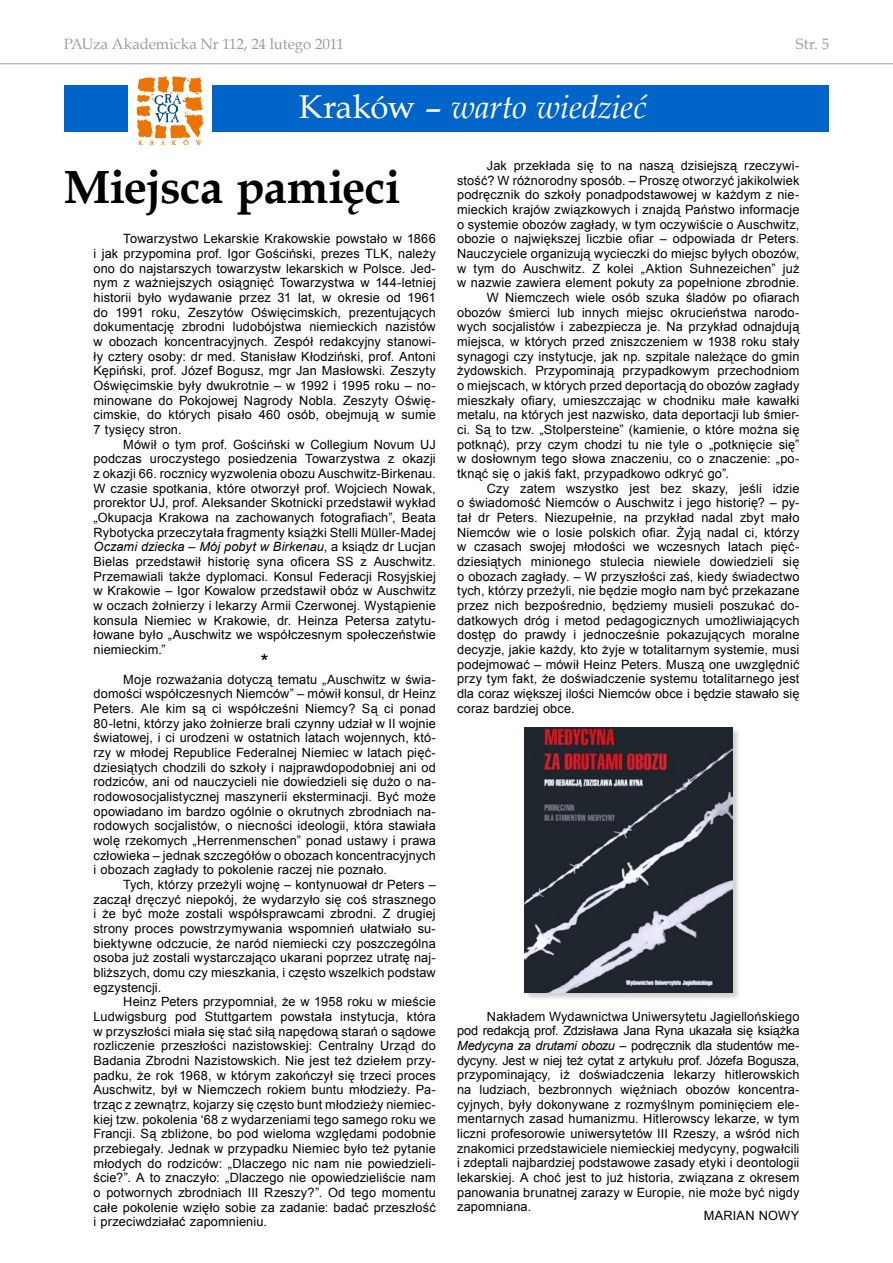
<style>
.page{position:relative;width:893px;height:1263px;background:#fff}
.page>*{position:absolute;margin:0;border:0;box-sizing:border-box;transform-origin:0 0}
.t1{font:700 46.5px "Book Antiqua";letter-spacing:-.015em;color:#000}
.t2{font:italic 33px "Book Antiqua";letter-spacing:-.015em;color:#fff}
.t3{font:21px "Arial";color:#000}
.t4{font:15px "Book Antiqua";letter-spacing:-.01em;color:#9c9d9f}
.t5{font:12.75px/14.7px "Arial";letter-spacing:.01em;color:#000;text-align:justify}
.s1{font-style:normal}
.s2{font-style:italic}
</style>
<div class="page">
<hr style="left:0;top:63px;width:893px;height:1px;background:#9c9d9f">
<div style="left:213px;top:85px;width:616px;height:47px;background:#0064c8"></div>
<div style="left:64px;top:85px;width:64px;height:47px;background:#0064c8"></div>
<svg style="left:136px;top:77px;width:67px;height:68px"></svg>
<div style="left:524px;top:727px;width:217px;height:274px;background:#000;opacity:.19"></div>
<img style="left:524px;top:727px;width:208px;height:265px">
<p class="t4" style="left:64px;top:34px;width:282px">PAUza Akademicka Nr 112, 24 lutego 2011</p>
<p class="t4" style="left:796px;top:34px;width:35px">Str. 5</p>
<h2 class="t2" style="left:299px;top:84px;width:349px"><span class="s1">Kraków –</span> warto wiedzieć</h2>
<h1 class="t1" style="left:64px;top:155px;width:338px">Miejsca pamięci</h1>
<p class="t5" style="left:93px;top:232px;width:344px;text-indent:30px">Towarzystwo Lekarskie Krakowskie powstało w 1866 i jak przypomina prof. Igor Gościński, prezes TLK, należy ono do najstarszych towarzystw lekarskich w Polsce. Jed&shy;nym z ważniejszych osiągnięć Towarzystwa w 144-letniej historii było wydawanie przez 31 lat, w okresie od 1961 do 1991 roku, Zeszytów Oświęcimskich, prezentujących dokumentację zbrodni ludobójstwa niemieckich nazistów w obozach koncentracyjnych. Zespół redakcyjny stanowi&shy;ły cztery osoby: dr med. Stanisław Kłodziński, prof. Antoni Kępiński, prof. Józef Bogusz, mgr Jan Masłowski. Zeszyty Oświęcimskie były dwukrotnie – w 1992 i 1995 roku – no&shy;minowane do Pokojowej Nagrody Nobla. Zeszyty Oświę&shy;cimskie, do których pisało 460 osób, obejmują w sumie 7 tysięcy stron.</p>
<p class="t5" style="left:93px;top:437px;width:344px;text-indent:30px">Mówił o tym prof. Gościński w Collegium Novum UJ podczas uroczystego posiedzenia Towarzystwa z okazji z okazji 66. rocznicy wyzwolenia obozu Auschwitz-Birkenau.<br>W czasie spotkania, które otworzył prof. Wojciech Nowak, prorektor UJ, prof. Aleksander Skotnicki przedstawił wykład „Okupacja Krakowa na zachowanych fotografiach”, Beata Rybotycka przeczytała fragmenty książki Stelli Müller-Madej <span class="s2">Oczami dziecka – Mój pobyt w Birkenau</span>, a ksiądz dr Lucjan Bielas przedstawił historię syna oficera SS z Auschwitz.<br>Przemawiali także dyplomaci. Konsul Federacji Rosyjskiej w Krakowie – Igor Kowalow przedstawił obóz w Auschwitz w oczach żołnierzy i lekarzy Armii Czerwonej. Wystąpienie konsula Niemiec w Krakowie, dr. Heinza Petersa zatytu&shy;łowane było „Auschwitz we współczesnym społeczeństwie niemieckim.”</p>
<h3 class="t3" style="left:261px;top:648px;width:10px">*</h3>
<p class="t5" style="left:93px;top:672px;width:344px;text-indent:30px">Moje rozważania dotyczą tematu „Auschwitz w świa&shy;domości współczesnych Niemców” – mówił konsul, dr Heinz Peters. Ale kim są ci współcześni Niemcy? Są ci ponad 80-letni, którzy jako żołnierze brali czynny udział w II wojnie światowej, i ci urodzeni w ostatnich latach wojennych, któ&shy;rzy w młodej Republice Federalnej Niemiec w latach pięć&shy;dziesiątych chodzili do szkoły i najprawdopodobniej ani od rodziców, ani od nauczycieli nie dowiedzieli się dużo o na&shy;rodowosocjalistycznej maszynerii eksterminacji. Być może opowiadano im bardzo ogólnie o okrutnych zbrodniach na&shy;rodowych socjalistów, o niecności ideologii, która stawiała wolę rzekomych „Herrenmenschen” ponad ustawy i prawa człowieka – jednak szczegółów o obozach koncentracyjnych i obozach zagłady to pokolenie raczej nie poznało.</p>
<p class="t5" style="left:93px;top:877px;width:344px;text-indent:30px">Tych, którzy przeżyli wojnę – kontynuował dr Peters – zaczął dręczyć niepokój, że wydarzyło się coś strasznego i że być może zostali współsprawcami zbrodni. Z drugiej strony proces powstrzymywania wspomnień ułatwiało su&shy;biektywne odczucie, że naród niemiecki czy poszczególna osoba już zostali wystarczająco ukarani poprzez utratę naj&shy;bliższych, domu czy mieszkania, i często wszelkich podstaw egzystencji.</p>
<p class="t5" style="left:93px;top:994px;width:344px;text-indent:30px">Heinz Peters przypomniał, że w 1958 roku w mieście Ludwigsburg pod Stuttgartem powstała instytucja, która w przyszłości miała się stać siłą napędową starań o sądowe rozliczenie przeszłości nazistowskiej: Centralny Urząd do Badania Zbrodni Nazistowskich. Nie jest też dziełem przy&shy;padku, że rok 1968, w którym zakończył się trzeci proces Auschwitz, był w Niemczech rokiem buntu młodzieży. Pa&shy;trząc z zewnątrz, kojarzy się często bunt młodzieży niemiec&shy;kiej tzw. pokolenia ‘68 z wydarzeniami tego samego roku we Francji. Są zbliżone, bo pod wieloma względami podobnie przebiegały. Jednak w przypadku Niemiec było też pytanie młodych do rodziców: „Dlaczego nic nam nie powiedzieli&shy;ście?”. A to znaczyło: „Dlaczego nie opowiedzieliście nam o potwornych zbrodniach III Rzeszy?”. Od tego momentu całe pokolenie wzięło sobie za zadanie: badać przeszłość i przeciwdziałać zapomnieniu.</p>
<p class="t5" style="left:487px;top:158px;width:314px">Jak przekłada się to na naszą dzisiejszą rzeczywi-</p>
<p class="t5" style="left:457px;top:173px;width:344px">stość? W różnorodny sposób. – Proszę otworzyć jakikolwiek</p>
<p class="t5" style="left:457px;top:188px;width:344px">podręcznik do szkoły ponadpodstawowej w każdym z nie-</p>
<p class="t5" style="left:457px;top:202px;width:344px">mieckich krajów związkowych i znajdą Państwo informacje</p>
<p class="t5" style="left:457px;top:217px;width:344px">o systemie obozów zagłady, w tym oczywiście o Auschwitz,</p>
<p class="t5" style="left:457px;top:232px;width:344px">obozie o największej liczbie ofiar – odpowiada dr Peters.</p>
<p class="t5" style="left:457px;top:246px;width:344px">Nauczyciele organizują wycieczki do miejsc byłych obozów,</p>
<p class="t5" style="left:457px;top:261px;width:344px">w tym do Auschwitz. Z kolei „Aktion Suhnezeichen” już</p>
<p class="t5" style="left:457px;top:276px;width:344px">w nazwie zawiera element pokuty za popełnione zbrodnie.</p>
<p class="t5" style="left:487px;top:290px;width:314px">W Niemczech wiele osób szuka śladów po ofiarach</p>
<p class="t5" style="left:457px;top:305px;width:344px">obozów śmierci lub innych miejsc okrucieństwa narodo-</p>
<p class="t5" style="left:457px;top:320px;width:344px">wych socjalistów i zabezpiecza je. Na przykład odnajdują</p>
<p class="t5" style="left:457px;top:334px;width:344px">miejsca, w których przed zniszczeniem w 1938 roku stały</p>
<p class="t5" style="left:457px;top:349px;width:344px">synagogi czy instytucje, jak np. szpitale należące do gmin</p>
<p class="t5" style="left:457px;top:364px;width:344px">żydowskich. Przypominają przypadkowym przechodniom</p>
<p class="t5" style="left:457px;top:378px;width:344px">o miejscach, w których przed deportacją do obozów zagłady</p>
<p class="t5" style="left:457px;top:393px;width:344px">mieszkały ofiary, umieszczając w chodniku małe kawałki</p>
<p class="t5" style="left:457px;top:408px;width:344px">metalu, na których jest nazwisko, data deportacji lub śmier-</p>
<p class="t5" style="left:457px;top:422px;width:344px">ci. Są to tzw. „Stolpersteine” (kamienie, o które można się</p>
<p class="t5" style="left:457px;top:437px;width:344px">potknąć), przy czym chodzi tu nie tyle o „potknięcie się”</p>
<p class="t5" style="left:457px;top:452px;width:344px">w dosłownym tego słowa znaczeniu, co o znaczenie: „po-</p>
<p class="t5" style="left:457px;top:466px;width:274px">tknąć się o jakiś fakt, przypadkowo odkryć go”.</p>
<p class="t5" style="left:487px;top:481px;width:314px">Czy zatem wszystko jest bez skazy, jeśli idzie</p>
<p class="t5" style="left:457px;top:496px;width:344px">o świadomość Niemców o Auschwitz i jego historię? – py-</p>
<p class="t5" style="left:457px;top:510px;width:344px">tał dr Peters. Niezupełnie, na przykład nadal zbyt mało</p>
<p class="t5" style="left:457px;top:525px;width:344px">Niemców wie o losie polskich ofiar. Żyją nadal ci, którzy</p>
<p class="t5" style="left:457px;top:540px;width:344px">w czasach swojej młodości we wczesnych latach pięć-</p>
<p class="t5" style="left:457px;top:554px;width:344px">dziesiątych minionego stulecia niewiele dowiedzieli się</p>
<p class="t5" style="left:457px;top:569px;width:344px">o obozach zagłady. – W przyszłości zaś, kiedy świadectwo</p>
<p class="t5" style="left:457px;top:584px;width:344px">tych, którzy przeżyli, nie będzie mogło nam być przekazane</p>
<p class="t5" style="left:457px;top:598px;width:344px">przez nich bezpośrednio, będziemy musieli poszukać do-</p>
<p class="t5" style="left:457px;top:613px;width:344px">datkowych dróg i metod pedagogicznych umożliwiających</p>
<p class="t5" style="left:457px;top:628px;width:344px">dostęp do prawdy i jednocześnie pokazujących moralne</p>
<p class="t5" style="left:457px;top:642px;width:344px">decyzje, jakie każdy, kto żyje w totalitarnym systemie, musi</p>
<p class="t5" style="left:457px;top:657px;width:344px">podejmować – mówił Heinz Peters. Muszą one uwzględnić</p>
<p class="t5" style="left:457px;top:672px;width:344px">przy tym fakt, że doświadczenie systemu totalitarnego jest</p>
<p class="t5" style="left:457px;top:686px;width:344px">dla coraz większej ilości Niemców obce i będzie stawało się</p>
<p class="t5" style="left:457px;top:701px;width:119px">coraz bardziej obce.</p>
<p class="t5" style="left:457px;top:1009px;width:344px;text-indent:30px">Nakładem Wydawnictwa Uniwersytetu Jagiellońskiego pod redakcją prof. Zdzisława Jana Ryna ukazała się książka <span class="s2">Medycyna za drutami obozu</span> – podręcznik dla studentów me&shy;dycyny. Jest w niej też cytat z artykułu prof. Józefa Bogusza, przypominający, iż doświadczenia lekarzy hitlerowskich na ludziach, bezbronnych więźniach obozów koncentra&shy;cyjnych, były dokonywane z rozmyślnym pominięciem ele&shy;mentarnych zasad humanizmu. Hitlerowscy lekarze, w tym liczni profesorowie uniwersytetów III Rzeszy, a wśród nich znakomici przedstawiciele niemieckiej medycyny, pogwałcili i zdeptali najbardziej podstawowe zasady etyki i deontologii lekarskiej. A choć jest to już historia, związana z okresem panowania brunatnej zarazy w Europie, nie może być nigdy zapomniana.</p>
<p class="t5" style="left:704px;top:1209px;width:19px">Marian</p>
<p class="t5" style="left:759px;top:1209px;width:42px">Nowy</p>
</div>
